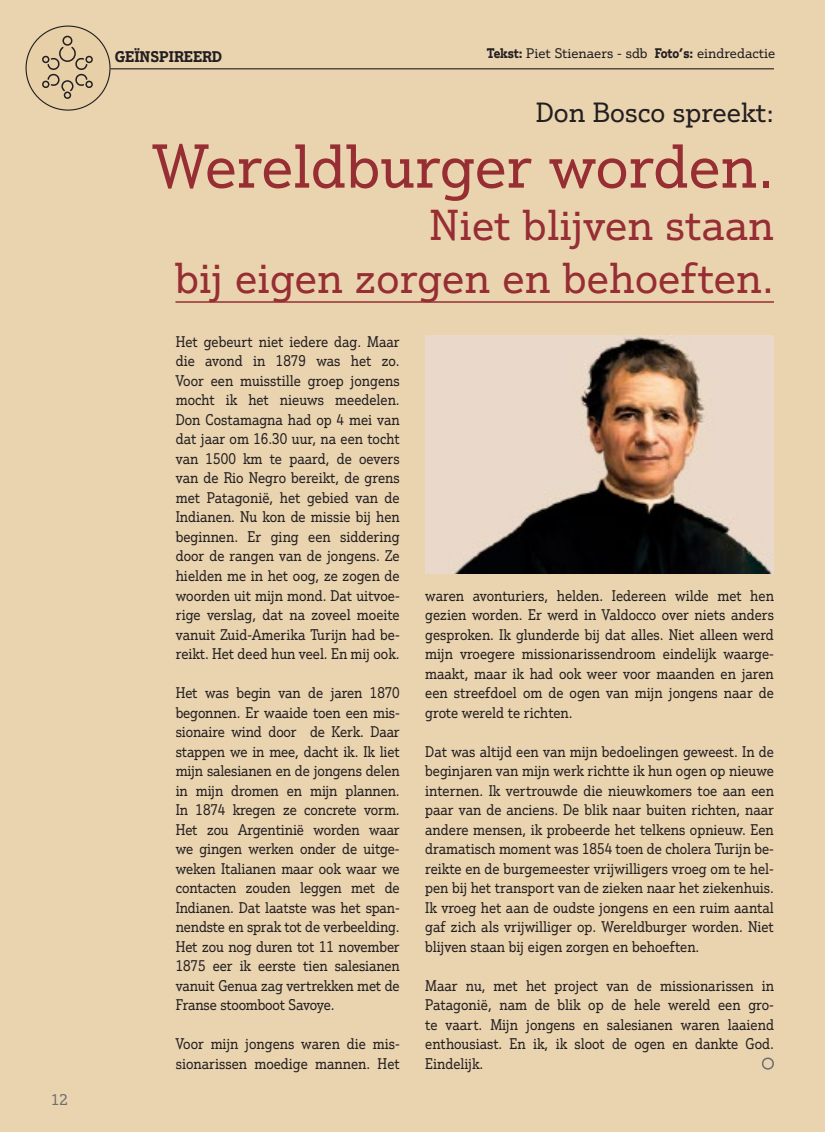
<style>
.page{position:relative;width:825px;height:1132px;background:#fff}
.page>*{position:absolute;margin:0;border:0;box-sizing:border-box;transform-origin:0 0}
.t1{font:60px "Justus Pro";color:#962e33}
.t2{font:42px/52.5px "Justus Pro";letter-spacing:.005em;color:#962e33;text-align:right}
.t3{font:27px "Justus Pro";color:#231f20}
.t4{font:15px/19.5px "Justus Pro";color:#231f20;text-align:justify;scale:.9 1}
.t5{font:700 15px "Justus Pro";color:#231f20}
.t6{font:15px "Justus Pro";color:#6c6d70}
.t7{font:13.5px "Justus Pro";color:#231f20}
.s1{font-weight:700}
</style>
<div class="page">
<div style="left:0;top:0;width:825px;height:1131px;background:#ead4b0"></div>
<hr style="left:111px;top:68px;width:663px;height:1px;background:#231f20">
<div style="left:26px;top:26px;width:84px;height:84px;background:#e7cfa8;border-radius:50%"></div>
<img style="left:425px;top:335px;width:349px;height:238px">
<svg style="left:40px;top:35px;width:55px;height:65px"></svg>
<hr style="left:175px;top:301px;width:599px;height:1px;background:#962e33">
<svg style="left:761px;top:1057px;width:13px;height:13px"></svg>
<p class="t6" style="left:51px;top:1089px;width:18px">12</p>
<p class="t5" style="left:115px;top:47px;width:109px">GEÏNSPIREERD</p>
<p class="t7" style="left:487px;top:45px;width:290px"><span class="s1">Tekst:</span> Piet Stienaers - sdb <span class="s1">Foto’s:</span> eindredactie</p>
<h3 class="t3" style="left:536px;top:95px;width:240px">Don Bosco spreekt:</h3>
<h1 class="t1" style="left:153px;top:129px;width:623px">Wereldburger worden.</h1>
<h2 class="t2" style="left:175px;top:198px;width:600px">Niet blijven staan<br>bij eigen zorgen en behoeften.</h2>
<p class="t4" style="left:176px;top:331px;width:250px">Het gebeurt niet iedere dag. Maar die avond in 1879 was het zo.<br>Voor een muisstille groep jongens mocht ik het nieuws meedelen.<br>Don Costamagna had op 4 mei van dat jaar om 16.30 uur, na een tocht van 1500 km te paard, de oevers van de Rio Negro bereikt, de grens met Patagonië, het gebied van de Indianen. Nu kon de missie bij hen beginnen. Er ging een siddering door de rangen van de jongens. Ze hielden me in het oog, ze zogen de woorden uit mijn mond. Dat uitvoe&shy;rige verslag, dat na zoveel moeite vanuit Zuid-Amerika Turijn had be&shy;reikt. Het deed hun veel. En mij ook.</p>
<p class="t4" style="left:176px;top:682px;width:250px">Het was begin van de jaren 1870 begonnen. Er waaide toen een mis&shy;sionaire wind door de Kerk. Daar stappen we in mee, dacht ik. Ik liet mijn salesianen en de jongens delen in mijn dromen en mijn plannen.<br>In 1874 kregen ze concrete vorm.<br>Het zou Argentinië worden waar we gingen werken onder de uitge&shy;weken Italianen maar ook waar we contacten zouden leggen met de Indianen. Dat laatste was het span&shy;nendste en sprak tot de verbeelding.<br>Het zou nog duren tot 11 november 1875 eer ik eerste tien salesianen vanuit Genua zag vertrekken met de Franse stoomboot Savoye.</p>
<p class="t4" style="left:176px;top:1033px;width:250px">Voor mijn jongens waren die mis&shy;sionarissen moedige mannen. Het</p>
<p class="t4" style="left:425px;top:585px;width:389px">waren avonturiers, helden. Iedereen wilde met hen gezien worden. Er werd in Valdocco over niets anders gesproken. Ik glunderde bij dat alles. Niet alleen werd mijn vroegere missionarissendroom eindelijk waarge&shy;maakt, maar ik had ook weer voor maanden en jaren een streefdoel om de ogen van mijn jongens naar de grote wereld te richten.</p>
<p class="t4" style="left:425px;top:741px;width:389px">Dat was altijd een van mijn bedoelingen geweest. In de beginjaren van mijn werk richtte ik hun ogen op nieuwe internen. Ik vertrouwde die nieuwkomers toe aan een paar van de anciens. De blik naar buiten richten, naar andere mensen, ik probeerde het telkens opnieuw. Een dramatisch moment was 1854 toen de cholera Turijn be&shy;reikte en de burgemeester vrijwilligers vroeg om te hel&shy;pen bij het transport van de zieken naar het ziekenhuis.<br>Ik vroeg het aan de oudste jongens en een ruim aantal gaf zich als vrijwilliger op. Wereldburger worden. Niet blijven staan bij eigen zorgen en behoeften.</p>
<p class="t4" style="left:425px;top:975px;width:389px">Maar nu, met het project van de missionarissen in Patagonië, nam de blik op de hele wereld een gro&shy;te vaart. Mijn jongens en salesianen waren laaiend enthousiast. En ik, ik sloot de ogen en dankte God.<br>Eindelijk.</p>
</div>
